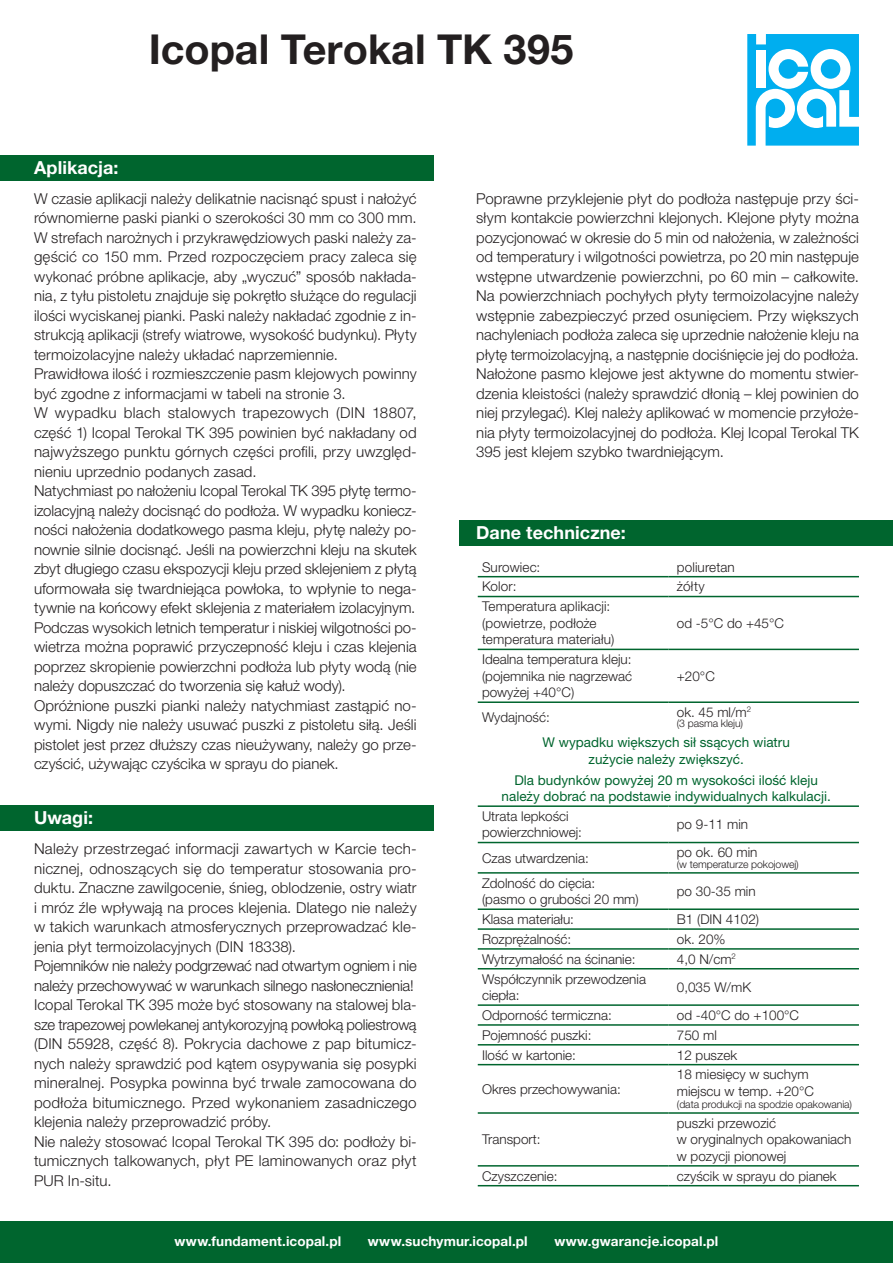
<style>
.page{position:relative;width:893px;height:1263px;background:#fff}
.page>*{position:absolute;margin:0;border:0;box-sizing:border-box;transform-origin:0 0}
.t1{font:700 41.4px "Helvetica Neue LT Pro";color:#231f20}
.t2{font:700 18px "Helvetica Neue LT Pro";letter-spacing:.005em;color:#fff}
.t3{font:300 15px/19.5px "Helvetica Neue LT Pro";letter-spacing:.005em;color:#231f20}
.t4{font:300 13.5px/16.5px "Helvetica Neue LT Pro";color:#231f20}
.t5{font:13.5px/16.5px "Helvetica Neue LT Pro";color:#00652e;text-align:center}
.t6{font:700 13.5px "Helvetica Neue LT Pro";letter-spacing:.01em;color:#fff}
.t7{font:300 10.5px "Helvetica Neue LT Pro";letter-spacing:-.01em;color:#231f20}
</style>
<div class="page">
<div style="left:0;top:155px;width:434px;height:25px;background:#00652e"></div>
<div style="left:459px;top:520px;width:434px;height:25px;background:#00652e"></div>
<div style="left:0;top:805px;width:434px;height:26px;background:#00652e"></div>
<div style="left:0;top:1222px;width:893px;height:41px;background:#00652e"></div>
<hr style="left:478px;top:576px;width:190px;height:1px;background:#00652e">
<hr style="left:478px;top:596px;width:190px;height:1px;background:#00652e">
<hr style="left:478px;top:649px;width:190px;height:1px;background:#00652e">
<hr style="left:668px;top:576px;width:191px;height:1px;background:#00652e">
<hr style="left:668px;top:596px;width:191px;height:1px;background:#00652e">
<hr style="left:668px;top:649px;width:191px;height:1px;background:#00652e">
<hr style="left:478px;top:701px;width:190px;height:2px;background:#00652e">
<hr style="left:668px;top:701px;width:191px;height:2px;background:#00652e">
<hr style="left:478px;top:805px;width:190px;height:2px;background:#00652e">
<hr style="left:478px;top:842px;width:190px;height:1px;background:#00652e">
<hr style="left:478px;top:872px;width:190px;height:2px;background:#00652e">
<hr style="left:478px;top:908px;width:190px;height:2px;background:#00652e">
<hr style="left:478px;top:928px;width:190px;height:2px;background:#00652e">
<hr style="left:478px;top:948px;width:190px;height:2px;background:#00652e">
<hr style="left:478px;top:968px;width:190px;height:1px;background:#00652e">
<hr style="left:478px;top:1004px;width:190px;height:2px;background:#00652e">
<hr style="left:478px;top:1024px;width:190px;height:2px;background:#00652e">
<hr style="left:478px;top:1044px;width:190px;height:1px;background:#00652e">
<hr style="left:478px;top:1064px;width:190px;height:1px;background:#00652e">
<hr style="left:478px;top:1112px;width:190px;height:2px;background:#00652e">
<hr style="left:478px;top:1165px;width:190px;height:1px;background:#00652e">
<hr style="left:478px;top:1185px;width:190px;height:1px;background:#00652e">
<hr style="left:668px;top:805px;width:191px;height:2px;background:#00652e">
<hr style="left:668px;top:842px;width:191px;height:1px;background:#00652e">
<hr style="left:668px;top:872px;width:191px;height:2px;background:#00652e">
<hr style="left:668px;top:908px;width:191px;height:2px;background:#00652e">
<hr style="left:668px;top:928px;width:191px;height:2px;background:#00652e">
<hr style="left:668px;top:948px;width:191px;height:2px;background:#00652e">
<hr style="left:668px;top:968px;width:191px;height:1px;background:#00652e">
<hr style="left:668px;top:1004px;width:191px;height:2px;background:#00652e">
<hr style="left:668px;top:1024px;width:191px;height:2px;background:#00652e">
<hr style="left:668px;top:1044px;width:191px;height:1px;background:#00652e">
<hr style="left:668px;top:1064px;width:191px;height:1px;background:#00652e">
<hr style="left:668px;top:1112px;width:191px;height:2px;background:#00652e">
<hr style="left:668px;top:1165px;width:191px;height:1px;background:#00652e">
<hr style="left:668px;top:1185px;width:191px;height:1px;background:#00652e">
<svg style="left:747px;top:34px;width:112px;height:112px"></svg>
<h1 class="t1" style="left:149px;top:23px;width:426px">Icopal Terokal TK 395</h1>
<p class="t2" style="left:34px;top:156px;width:86px">Aplikacja:</p>
<p class="t3" style="left:34px;top:188px;width:384px">W czasie aplikacji należy delikatnie nacisnąć spust i nałożyć równomierne paski pianki o szerokości 30 mm co 300 mm.<br>W strefach narożnych i przykrawędziowych paski należy za&shy;gęścić co 150 mm. Przed rozpoczęciem pracy zaleca się wykonać próbne aplikacje, aby „wyczuć” sposób nakłada&shy;nia, z tyłu pistoletu znajduje się pokrętło służące do regulacji ilości wyciskanej pianki. Paski należy nakładać zgodnie z in&shy;strukcją aplikacji (strefy wiatrowe, wysokość budynku). Płyty termoizolacyjne należy układać naprzemiennie.<br>Prawidłowa ilość i rozmieszczenie pasm klejowych powinny być zgodne z informacjami w tabeli na stronie 3.<br>W wypadku blach stalowych trapezowych (DIN 18807, część 1) Icopal Terokal TK 395 powinien być nakładany od najwyższego punktu górnych części profili, przy uwzględ&shy;nieniu uprzednio podanych zasad.<br>Natychmiast po nałożeniu Icopal Terokal TK 395 płytę termo&shy;izolacyjną należy docisnąć do podłoża. W wypadku koniecz&shy;ności nałożenia dodatkowego pasma kleju, płytę należy po&shy;nownie silnie docisnąć. Jeśli na powierzchni kleju na skutek zbyt długiego czasu ekspozycji kleju przed sklejeniem z płytą uformowała się twardniejąca powłoka, to wpłynie to nega&shy;tywnie na końcowy efekt sklejenia z materiałem izolacyjnym.<br>Podczas wysokich letnich temperatur i niskiej wilgotności po&shy;wietrza można poprawić przyczepność kleju i czas klejenia poprzez skropienie powierzchni podłoża lub płyty wodą (nie należy dopuszczać do tworzenia się kałuż wody).<br>Opróżnione puszki pianki należy natychmiast zastąpić no&shy;wymi. Nigdy nie należy usuwać puszki z pistoletu siłą. Jeśli pistolet jest przez dłuższy czas nieużywany, należy go prze&shy;czyścić, używając czyścika w sprayu do pianek.</p>
<p class="t3" style="left:476px;top:188px;width:384px;text-align:justify">Poprawne przyklejenie płyt do podłoża następuje przy ści&shy;słym kontakcie powierzchni klejonych. Klejone płyty można pozycjonować w okresie do 5 min od nałożenia, w zależności od temperatury i wilgotności powietrza, po 20 min następuje wstępne utwardzenie powierzchni, po 60 min – całkowite.<br>Na powierzchniach pochyłych płyty termoizolacyjne należy wstępnie zabezpieczyć przed osunięciem. Przy większych nachyleniach podłoża zaleca się uprzednie nałożenie kleju na płytę termoizolacyjną, a następnie dociśnięcie jej do podłoża.<br>Nałożone pasmo klejowe jest aktywne do momentu stwier&shy;dzenia kleistości (należy sprawdzić dłonią – klej powinien do niej przylegać). Klej należy aplikować w momencie przyłoże&shy;nia płyty termoizolacyjnej do podłoża. Klej Icopal Terokal TK 395 jest klejem szybko twardniejącym.</p>
<p class="t2" style="left:476px;top:521px;width:151px">Dane techniczne:</p>
<p class="t4" style="left:482px;top:558px;width:60px">Surowiec:</p>
<p class="t4" style="left:677px;top:558px;width:59px">poliuretan</p>
<p class="t4" style="left:482px;top:578px;width:36px">Kolor:</p>
<p class="t4" style="left:677px;top:578px;width:29px">żółty</p>
<p class="t4" style="left:482px;top:598px;width:134px">Temperatura aplikacji: (powietrze, podłoże temperatura materiału)</p>
<p class="t4" style="left:677px;top:614px;width:109px">od -5°C do +45°C</p>
<p class="t4" style="left:482px;top:651px;width:152px;text-align:justify">Idealna temperatura kleju: (pojemnika nie nagrzewać powyżej +40°C)</p>
<p class="t4" style="left:677px;top:667px;width:40px">+20°C</p>
<p class="t4" style="left:677px;top:704px;width:76px">ok. 45 ml/m<sup>2</sup></p>
<p class="t7" style="left:677px;top:717px;width:68px">(3 pasma kleju)</p>
<p class="t5" style="left:543px;top:734px;width:249px">W wypadku większych sił ssących wiatru zużycie należy zwiększyć.</p>
<p class="t5" style="left:502px;top:771px;width:331px">Dla budynków powyżej 20 m wysokości ilość kleju należy dobrać na podstawie indywidualnych kalkulacji.</p>
<p class="t4" style="left:482px;top:807px;width:102px">Utrata lepkości powierzchniowej:</p>
<p class="t4" style="left:677px;top:816px;width:73px">po 9-11 min</p>
<p class="t4" style="left:482px;top:849px;width:108px">Czas utwardzenia:</p>
<p class="t4" style="left:677px;top:844px;width:82px">po ok. 60 min</p>
<p class="t7" style="left:677px;top:858px;width:123px">(w temperaturze pokojowej)</p>
<p class="t4" style="left:482px;top:874px;width:158px">Zdolność do cięcia: (pasmo o grubości 20 mm)</p>
<p class="t4" style="left:677px;top:882px;width:80px">po 30-35 min</p>
<p class="t4" style="left:482px;top:911px;width:94px">Klasa materiału:</p>
<p class="t4" style="left:677px;top:911px;width:84px">B1 (DIN 4102)</p>
<p class="t4" style="left:482px;top:930px;width:91px">Rozprężalność:</p>
<p class="t4" style="left:677px;top:930px;width:50px">ok. 20%</p>
<p class="t4" style="left:482px;top:950px;width:155px">Wytrzymałość na ścinanie:</p>
<p class="t4" style="left:677px;top:950px;width:61px">4,0 N/cm<sup>2</sup></p>
<p class="t4" style="left:482px;top:970px;width:166px">Współczynnik przewodzenia ciepła:</p>
<p class="t4" style="left:677px;top:978px;width:76px">0,035 W/mK</p>
<p class="t4" style="left:482px;top:1006px;width:131px">Odporność termiczna:</p>
<p class="t4" style="left:677px;top:1006px;width:124px">od -40°C do +100°C</p>
<p class="t4" style="left:482px;top:1026px;width:111px">Pojemność puszki:</p>
<p class="t4" style="left:677px;top:1026px;width:42px">750 ml</p>
<p class="t4" style="left:482px;top:1046px;width:96px">Ilość w kartonie:</p>
<p class="t4" style="left:677px;top:1046px;width:62px">12 puszek</p>
<p class="t4" style="left:482px;top:1080px;width:140px">Okres przechowywania:</p>
<p class="t4" style="left:482px;top:709px;width:69px">Wydajność:</p>
<p class="t2" style="left:34px;top:807px;width:61px">Uwagi:</p>
<p class="t3" style="left:34px;top:839px;width:384px">Należy przestrzegać informacji zawartych w Karcie tech&shy;nicznej, odnoszących się do temperatur stosowania pro&shy;duktu. Znaczne zawilgocenie, śnieg, oblodzenie, ostry wiatr i mróz źle wpływają na proces klejenia. Dlatego nie należy w takich warunkach atmosferycznych przeprowadzać kle&shy;jenia płyt termoizolacyjnych (DIN 18338).<br>Pojemników nie należy podgrzewać nad otwartym ogniem i nie należy przechowywać w warunkach silnego nasłonecznienia!<br>Icopal Terokal TK 395 może być stosowany na stalowej bla&shy;sze trapezowej powlekanej antykorozyjną powłoką poliestrową (DIN 55928, część 8). Pokrycia dachowe z pap bitumicz&shy;nych należy sprawdzić pod kątem osypywania się posypki mineralnej. Posypka powinna być trwale zamocowana do podłoża bitumicznego. Przed wykonaniem zasadniczego klejenia należy przeprowadzić próby.<br>Nie należy stosować Icopal Terokal TK 395 do: podłoży bi&shy;tumicznych talkowanych, płyt PE laminowanych oraz płyt PUR In-situ.</p>
<p class="t4" style="left:677px;top:1066px;width:139px">18 miesięcy w suchym miejscu w temp. +20°C</p>
<p class="t7" style="left:677px;top:1098px;width:177px">(data produkcji na spodzie opakowania)</p>
<p class="t4" style="left:677px;top:1114px;width:176px">puszki przewozić<br>w oryginalnych opakowaniach w pozycji pionowej</p>
<p class="t4" style="left:482px;top:1131px;width:60px">Transport:</p>
<p class="t4" style="left:482px;top:1167px;width:77px">Czyszczenie:</p>
<p class="t4" style="left:677px;top:1167px;width:161px">czyścik w sprayu do pianek</p>
<p class="t6" style="left:175px;top:1233px;width:168px">www.fundament.icopal.pl</p>
<p class="t6" style="left:368px;top:1233px;width:161px">www.suchymur.icopal.pl</p>
<p class="t6" style="left:554px;top:1233px;width:165px">www.gwarancje.icopal.pl</p>
</div>
